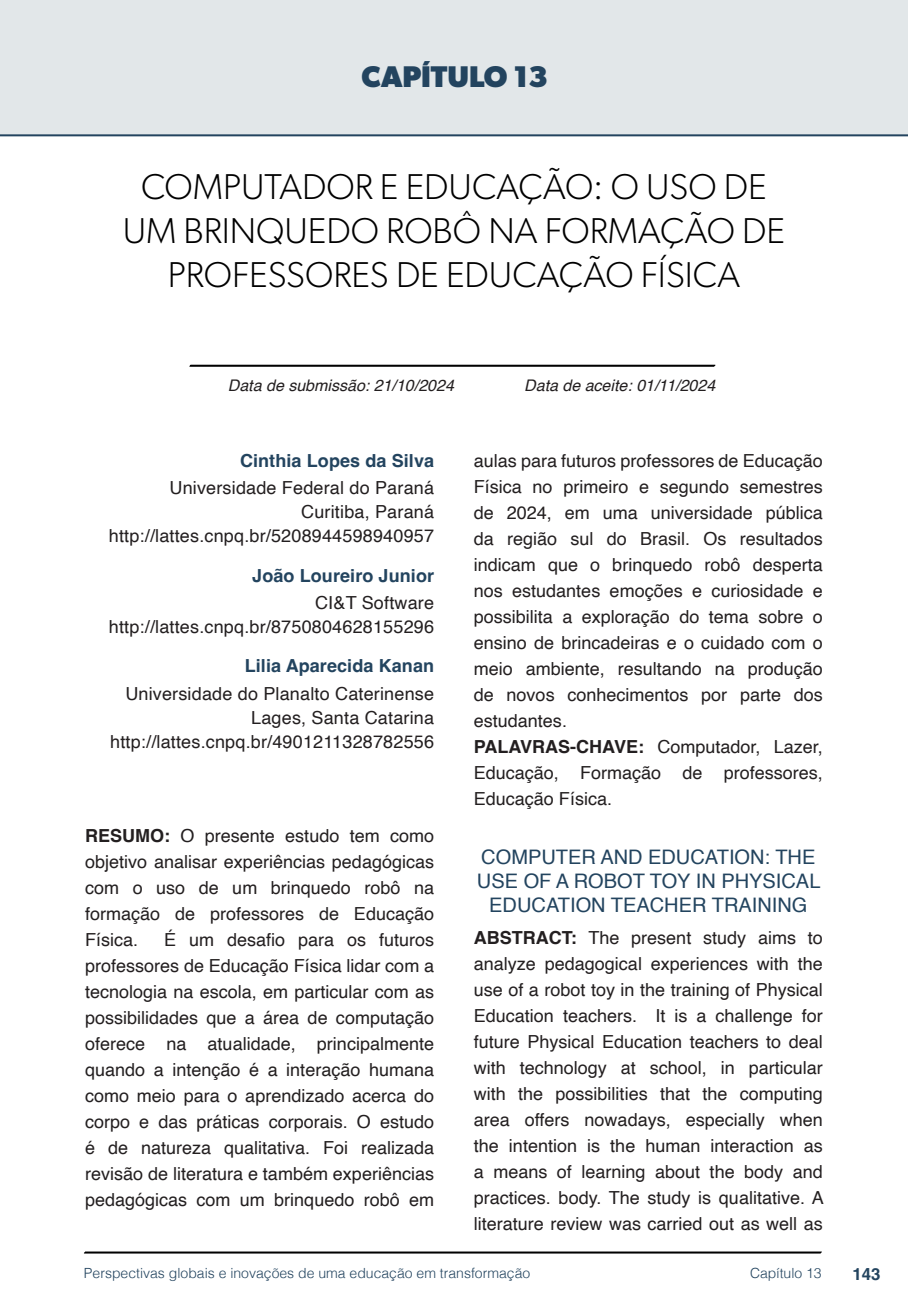
<style>
.page{position:relative;width:908px;height:1304px;background:#fff}
.page>*{position:absolute;margin:0;border:0;box-sizing:border-box;transform-origin:0 0}
.nome_artigos{font:300 36px/44px "Gibson";color:#000;text-align:center}
.capítulos{font:700 30px "Gibson";color:#23445f}
.título_Inglês{font:20px/24px "Helvetica";color:#23445f;text-align:center}
.Resumos_e_PC_TXT{font:18px/26px "Helvetica";color:#231f20;text-align:justify}
.info_autores{font:18px "Helvetica";letter-spacing:.01em;color:#231f20}
.nome_autores{font:700 18px "Helvetica";letter-spacing:.005em;color:#23445f}
.t1{font:700 16.8px "Helvetica";color:#23445f}
.data{font:italic 16px "Helvetica";color:#231f20}
.t2{font:300 14px "Helvetica";color:#23445f}
.s1{font-weight:700}
</style>
<div class="page">
<svg style="left:84px;top:1251px;width:737px;height:3px;background:#515151"></svg>
<div style="left:0;top:0;width:907px;height:136px;background:#e2e7e9"></div>
<div style="left:44px;top:72px;width:68px;height:61px;background:#e2e7e9"></div>
<svg style="left:189px;top:364px;width:526px;height:3px;background:#4f4f4f"></svg>
<p class="capítulos" style="left:361px;top:58px;width:188px">CAPÍTULO 13</p>
<p class="nome_artigos" style="left:123px;top:164px;width:663px">COMPUTADOR E EDUCAÇÃO: O USO DE<br>UM BRINQUEDO ROBÔ NA FORMAÇÃO DE<br>PROFESSORES DE EDUCAÇÃO FÍSICA</p>
<p class="data" style="left:228px;top:373px;width:227px">Data de submissão: 21/10/2024</p>
<p class="data" style="left:524px;top:373px;width:192px">Data de aceite: 01/11/2024</p>
<p class="nome_autores" style="left:240px;top:450px;width:195px">Cinthia Lopes da Silva</p>
<p class="info_autores" style="left:169px;top:474px;width:266px">Universidade Federal do Paraná</p>
<p class="info_autores" style="left:301px;top:498px;width:134px">Curitiba, Paraná</p>
<p class="info_autores" style="left:109px;top:522px;width:326px">http://lattes.cnpq.br/5208944598940957</p>
<p class="nome_autores" style="left:252px;top:564px;width:183px">João Loureiro Junior</p>
<p class="info_autores" style="left:315px;top:589px;width:120px">CI&amp;T Software</p>
<p class="info_autores" style="left:109px;top:613px;width:326px">http://lattes.cnpq.br/8750804628155296</p>
<p class="nome_autores" style="left:245px;top:655px;width:191px">Lilia Aparecida Kanan</p>
<p class="info_autores" style="left:125px;top:680px;width:310px">Universidade do Planalto Caterinense</p>
<p class="info_autores" style="left:251px;top:704px;width:184px">Lages, Santa Catarina</p>
<p class="info_autores" style="left:110px;top:728px;width:325px">http://lattes.cnpq.br/4901211328782556</p>
<p class="Resumos_e_PC_TXT" style="left:85px;top:823px;width:350px"><span class="s1">RESUMO:</span> O presente estudo tem como objetivo analisar experiências pedagógicas com o uso de um brinquedo robô na formação de professores de Educação Física.</p>
<p class="Resumos_e_PC_TXT" style="left:85px;top:927px;width:350px;text-indent:79px">É um desafio para os futuros professores de Educação Física lidar com a tecnologia na escola, em particular com as possibilidades que a área de computação oferece na atualidade, principalmente quando a intenção é a interação humana como meio para o aprendizado acerca do corpo e das práticas corporais. O estudo é de natureza qualitativa. Foi realizada revisão de literatura e também experiências pedagógicas com um brinquedo robô em</p>
<p class="Resumos_e_PC_TXT" style="left:473px;top:448px;width:350px">aulas para futuros professores de Educação Física no primeiro e segundo semestres de 2024, em uma universidade pública da região sul do Brasil. Os resultados indicam que o brinquedo robô desperta nos estudantes emoções e curiosidade e possibilita a exploração do tema sobre o ensino de brincadeiras e o cuidado com o meio ambiente, resultando na produção de novos conhecimentos por parte dos estudantes.</p>
<p class="Resumos_e_PC_TXT" style="left:473px;top:734px;width:350px"><span class="s1">PALAVRAS-CHAVE:</span> Computador, Lazer, Educação, Formação de professores, Educação Física.</p>
<p class="título_Inglês" style="left:477px;top:846px;width:345px">COMPUTER AND EDUCATION: THE<br>USE OF A ROBOT TOY IN PHYSICAL<br>EDUCATION TEACHER TRAINING</p>
<p class="Resumos_e_PC_TXT" style="left:473px;top:925px;width:351px"><span class="s1">ABSTRACT:</span> The present study aims to analyze pedagogical experiences with the use of a robot toy in the training of Physical Education teachers. It is a challenge for future Physical Education teachers to deal with technology at school, in particular with the possibilities that the computing area offers nowadays, especially when the intention is the human interaction as a means of learning about the body and practices. body. The study is qualitative. A literature review was carried out as well as</p>
<p class="t2" style="left:84px;top:1261px;width:447px">Perspectivas globais e inovações de uma educação em transformação</p>
<p class="t2" style="left:749px;top:1261px;width:73px">Capítulo 13</p>
<p class="t1" style="left:851px;top:1264px;width:30px">143</p>
</div>
